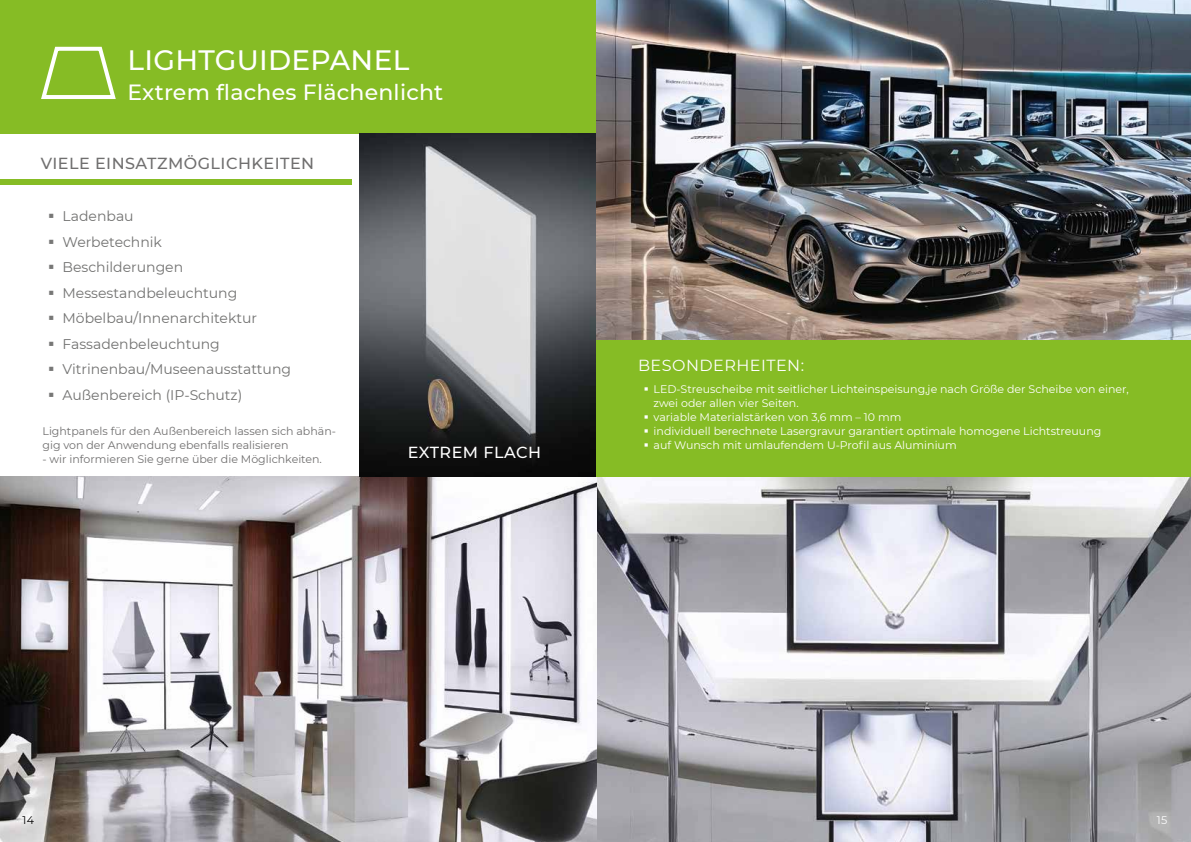
<style>
.page{position:relative;width:1191px;height:842px;background:#fff}
.page>*{position:absolute;margin:0;border:0;box-sizing:border-box;transform-origin:0 0}
.t1{font:500 28px "Montserrat";letter-spacing:.01em;color:#fff}
.t2{font:500 22px "Montserrat";letter-spacing:.01em;color:#fff}
.t3{font:500 16px "Montserrat";letter-spacing:.03em;color:#706f6f}
.t4{font:16px "Montserrat";letter-spacing:.03em;color:#fff}
.t5{font:500 16px "Montserrat";letter-spacing:.03em;color:#fff}
.t6{font:14px "Montserrat";color:#727271}
.t7{font:11px/14px "Montserrat";color:#fff}
.t8{font:11px/14px "Montserrat";color:#706f6f}
.t9{font:11px "Montserrat";color:#000}
.s1{color:#777776}
</style>
<div class="page">
<img style="left:596px;top:477px;width:595px;height:365px">
<svg style="left:0;top:477px;width:596px;height:365px"></svg>
<img style="left:595px;top:0;width:596px;height:340px">
<div style="left:595px;top:340px;width:596px;height:137px;background:#86bc25"></div>
<div style="left:0;top:0;width:595px;height:133px;background:#86bc25"></div>
<div style="left:0;top:179px;width:351px;height:6px;background:#86bc25"></div>
<svg style="left:41px;top:46px;width:75px;height:53px"></svg>
<img style="left:360px;top:133px;width:235px;height:343px">
<h1 class="t1" style="left:128px;top:40px;width:283px">LIGHTGUIDEPANEL</h1>
<h2 class="t2" style="left:128px;top:76px;width:317px">Extrem flaches Flächenlicht</h2>
<h3 class="t3" style="left:41px;top:152px;width:275px">VIELE EINSATZMÖGLICHKEITEN</h3>
<p class="t6" style="left:48px;top:207px;width:87px"><span class="s1">▪</span> Ladenbau</p>
<p class="t6" style="left:48px;top:232px;width:115px"><span class="s1">▪</span> Werbetechnik</p>
<p class="t6" style="left:48px;top:258px;width:137px"><span class="s1">▪</span> Beschilderungen</p>
<p class="t6" style="left:48px;top:283px;width:191px"><span class="s1">▪</span> Messestandbeleuchtung</p>
<p class="t6" style="left:48px;top:309px;width:210px"><span class="s1">▪</span> Möbelbau/Innenarchitektur</p>
<p class="t6" style="left:48px;top:334px;width:173px"><span class="s1">▪</span> Fassadenbeleuchtung</p>
<p class="t6" style="left:48px;top:360px;width:244px"><span class="s1">▪</span> Vitrinenbau/Museenausstattung</p>
<p class="t6" style="left:48px;top:385px;width:196px"><span class="s1">▪</span> Außenbereich (IP-Schutz)</p>
<p class="t8" style="left:43px;top:424px;width:295px">Lightpanels für den Außenbereich lassen sich abhän&shy;gig von der Anwendung ebenfalls realisieren</p>
<p class="t8" style="left:43px;top:452px;width:281px">- wir informieren Sie gerne über die Möglichkeiten.</p>
<h3 class="t5" style="left:408px;top:442px;width:135px">EXTREM FLACH</h3>
<h3 class="t4" style="left:638px;top:354px;width:168px">BESONDERHEITEN:</h3>
<p class="t7" style="left:653px;top:382px;width:477px;text-indent:-10px">▪ LED-Streuscheibe mit seitlicher Lichteinspeisung,je nach Größe der Scheibe von einer, zwei oder allen vier Seiten.</p>
<p class="t7" style="left:643px;top:410px;width:259px">▪ variable Materialstärken von 3,6 mm – 10 mm</p>
<p class="t7" style="left:643px;top:424px;width:459px">▪ individuell berechnete Lasergravur garantiert optimale homogene Lichtstreuung</p>
<p class="t7" style="left:643px;top:438px;width:314px">▪ auf Wunsch mit umlaufendem U-Profil aus Aluminium</p>
<p class="t9" style="left:22px;top:813px;width:13px">14</p>
<p class="t7" style="left:1157px;top:813px;width:12px">15</p>
</div>
